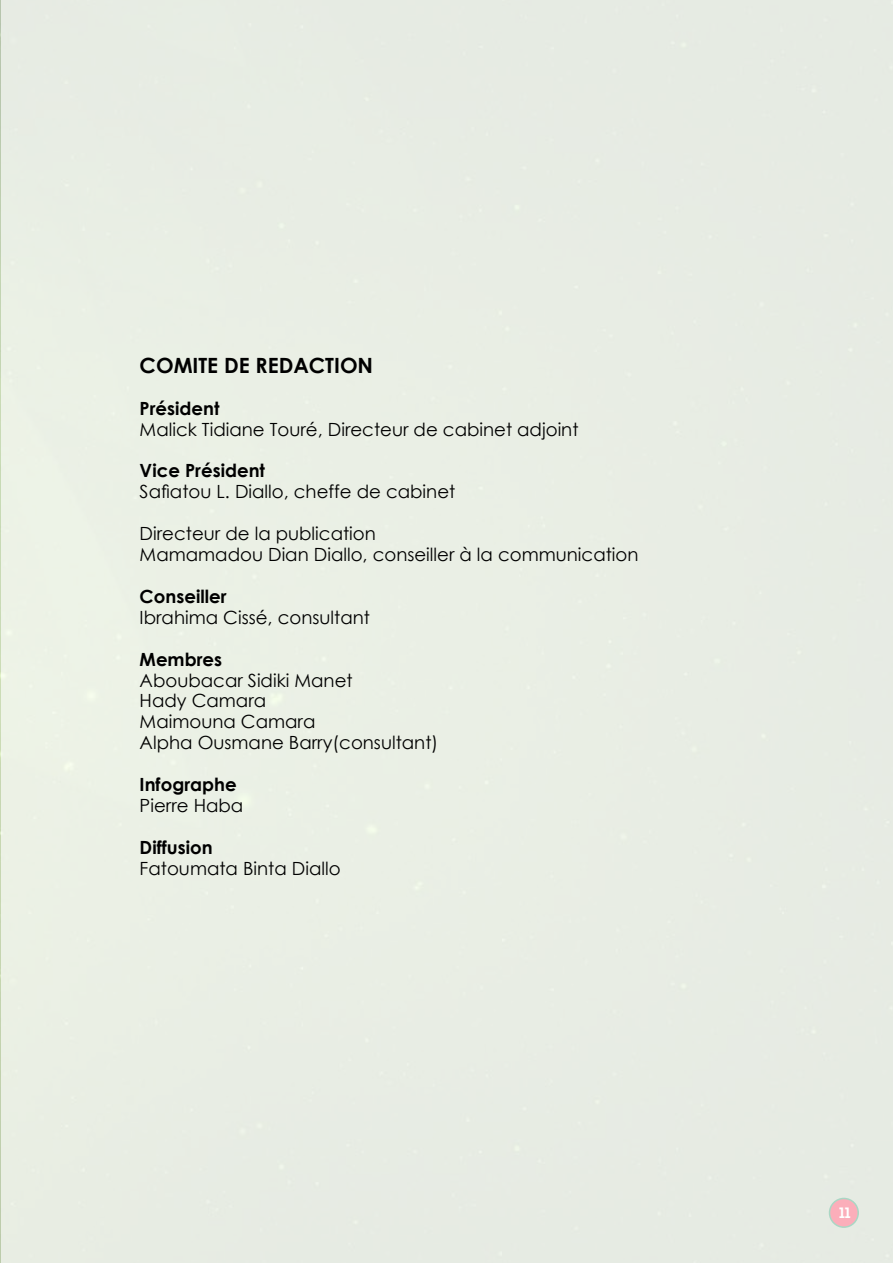
<style>
.page{position:relative;width:893px;height:1263px;background:#fff}
.page>*{position:absolute;margin:0;border:0;box-sizing:border-box;transform-origin:0 0}
.t1{font:700 21px "Century Gothic";color:#000}
.t2{font:18.15px/20.9px "Century Gothic";color:#000}
.t3{font:700 18.15px "Century Gothic";color:#000}
.t4{font:700 15px "Nexa";color:#fff}
</style>
<div class="page">
<div style="left:1px;top:0;width:892px;height:1263px;background:#e8ede4"></div>
<p class="t1" style="left:140px;top:349px;width:235px">COMITE DE REDACTION</p>
<p class="t3" style="left:140px;top:394px;width:81px">Président</p>
<p class="t2" style="left:140px;top:418px;width:440px">Malick Tidiane Touré, Directeur de cabinet adjoint</p>
<p class="t3" style="left:140px;top:457px;width:127px">Vice Président</p>
<p class="t2" style="left:140px;top:481px;width:317px">Safiatou L. Diallo, cheffe de cabinet</p>
<p class="t2" style="left:140px;top:523px;width:500px">Directeur de la publication<br>Mamamadou Dian Diallo, conseiller à la communication</p>
<p class="t3" style="left:140px;top:582px;width:88px">Conseiller</p>
<p class="t2" style="left:140px;top:606px;width:232px">Ibrahima Cissé, consultant</p>
<p class="t3" style="left:140px;top:645px;width:84px">Membres</p>
<p class="t2" style="left:140px;top:669px;width:300px">Aboubacar Sidiki Manet<br>Hady Camara<br>Maimouna Camara<br>Alpha Ousmane Barry(consultant)</p>
<p class="t3" style="left:140px;top:771px;width:99px">Infographe</p>
<p class="t2" style="left:140px;top:795px;width:105px">Pierre Haba</p>
<p class="t3" style="left:140px;top:833px;width:75px">Diffusion</p>
<p class="t2" style="left:140px;top:857px;width:202px">Fatoumata Binta Diallo</p>
<p class="t4" style="left:840px;top:1204px;width:13px">11</p>
</div>
